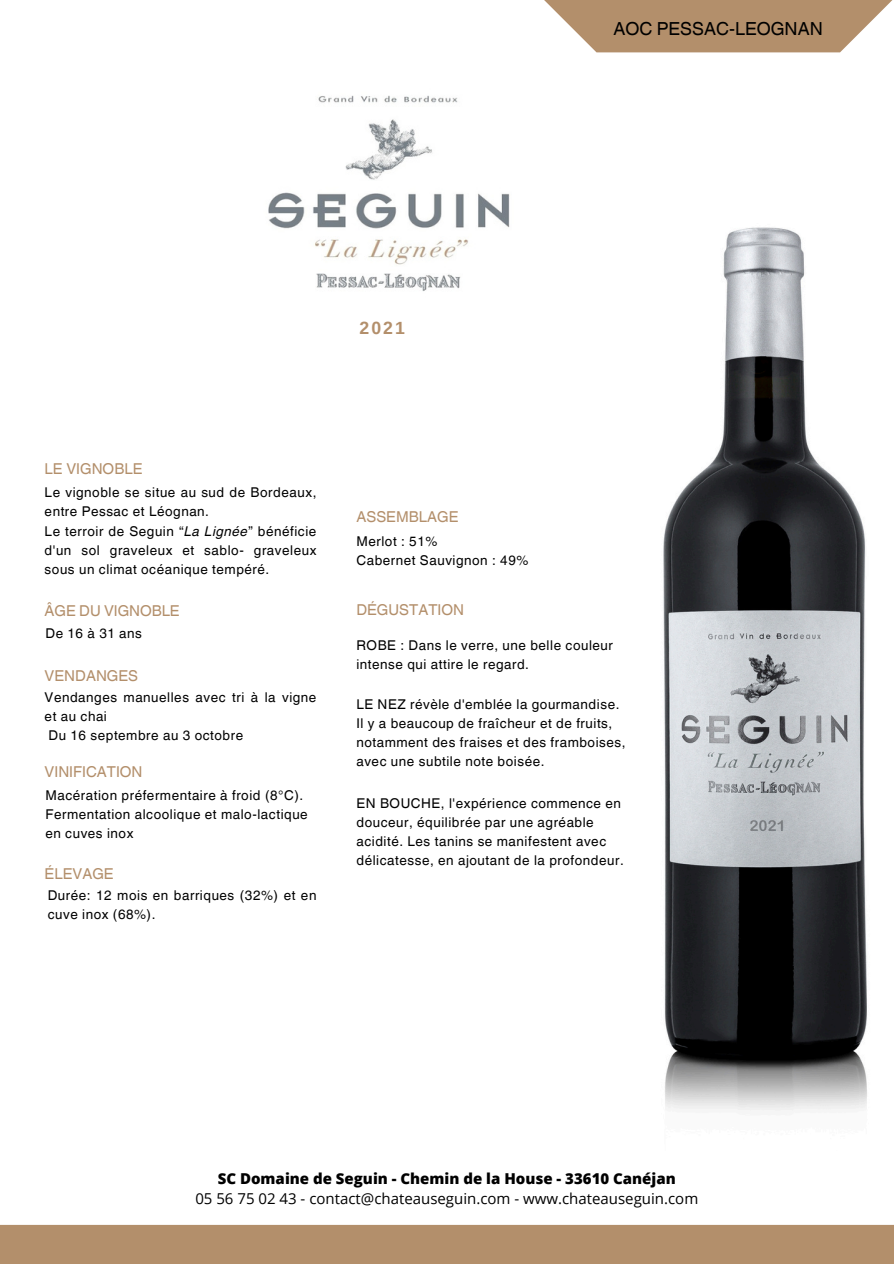
<style>
.page{position:relative;width:894px;height:1264px;background:#fff}
.page>*{position:absolute;margin:0;border:0;box-sizing:border-box;transform-origin:0 0}
.t1{font:18px "Helvetica World";color:#000}
.t2{font:700 17.7px "Arimo";color:#b38f6b}
.t3{font:15px "Helvetica World";color:#b38f6b}
.t4{font:15px "Open Sans";color:#000}
.t5{font:800 15px "Open Sans";color:#000}
.t6{font:13.5px/19.2px "Helvetica World";letter-spacing:.04em;color:#000}
.s1{font-style:italic}
</style>
<div class="page">
<div style="left:0;top:1224px;width:893px;height:39px;background:#b38f6b"></div>
<svg style="left:544px;top:0;width:349px;height:52px;fill:#b38f6b"></svg>
<img style="left:268px;top:95px;width:242px;height:196px">
<img style="left:663px;top:227px;width:204px;height:884px">
<p class="t1" style="left:613px;top:18px;width:211px">AOC PESSAC-LEOGNAN</p>
<p class="t2" style="left:359px;top:318px;width:47px">2021</p>
<h2 class="t3" style="left:45px;top:459px;width:99px">LE VIGNOBLE</h2>
<p class="t6" style="left:45px;top:482px;width:273px">Le vignoble se situe au sud de Bordeaux, entre Pessac et Léognan.</p>
<h3 class="t6" style="left:45px;top:522px;width:273px;text-align:justify">Le terroir de Seguin “<span class="s1">La Lignée</span>” bénéficie d'un sol graveleux et sablo- graveleux sous un climat océanique tempéré.</h3>
<p class="t3" style="left:45px;top:601px;width:136px">ÂGE DU VIGNOBLE</p>
<p class="t6" style="left:45px;top:623px;width:98px">De 16 à 31 ans</p>
<h3 class="t3" style="left:45px;top:666px;width:95px">VENDANGES</h3>
<p class="t6" style="left:45px;top:688px;width:273px">Vendanges manuelles avec tri à la vigne et au chai</p>
<p class="t6" style="left:48px;top:726px;width:196px">Du 16 septembre au 3 octobre</p>
<h3 class="t3" style="left:45px;top:762px;width:99px">VINIFICATION</h3>
<h3 class="t6" style="left:45px;top:785px;width:259px">Macération préfermentaire à froid (8°C).</h3>
<p class="t6" style="left:45px;top:804px;width:264px">Fermentation alcoolique et malo-lactique en cuves inox</p>
<p class="t3" style="left:45px;top:864px;width:70px">ÉLEVAGE</p>
<h3 class="t6" style="left:48px;top:885px;width:270px">Durée: 12 mois en barriques (32%) et en cuve inox (68%).</h3>
<p class="t3" style="left:356px;top:508px;width:104px">ASSEMBLAGE</p>
<p class="t6" style="left:356px;top:531px;width:82px">Merlot : 51%</p>
<p class="t6" style="left:356px;top:550px;width:173px">Cabernet Sauvignon : 49%</p>
<h3 class="t3" style="left:356px;top:601px;width:109px">DÉGUSTATION</h3>
<h3 class="t6" style="left:356px;top:635px;width:258px">ROBE : Dans le verre, une belle couleur intense qui attire le regard.</h3>
<p class="t6" style="left:356px;top:694px;width:270px">LE NEZ révèle d'emblée la gourmandise.<br>Il y a beaucoup de fraîcheur et de fruits, notamment des fraises et des framboises, avec une subtile note boisée.</p>
<p class="t6" style="left:356px;top:793px;width:269px">EN BOUCHE, l'expérience commence en douceur, équilibrée par une agréable acidité. Les tanins se manifestent avec délicatesse, en ajoutant de la profondeur.</p>
<p class="t5" style="left:218px;top:1167px;width:459px">SC Domaine de Seguin - Chemin de la House - 33610 Canéjan</p>
<p class="t4" style="left:195px;top:1187px;width:504px">05 56 75 02 43 - contact@chateauseguin.com - www.chateauseguin.com</p>
</div>
